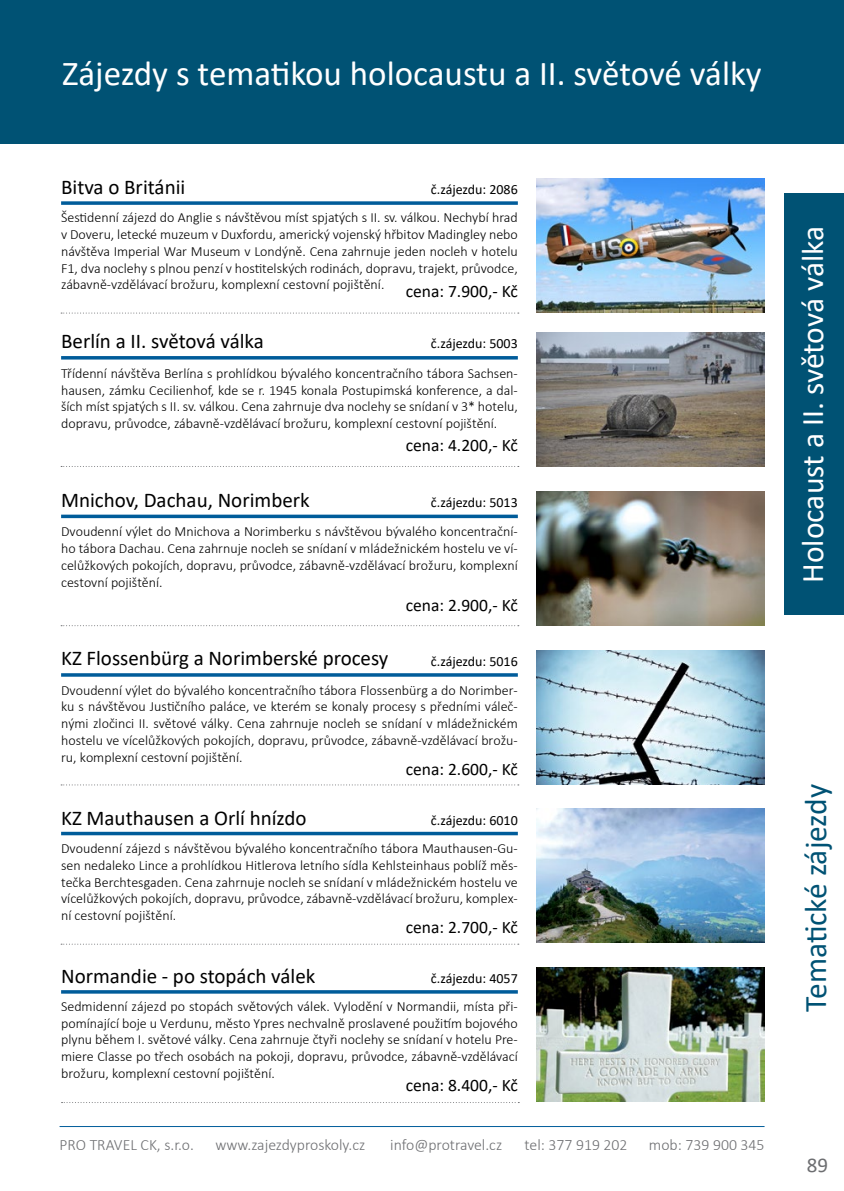
<style>
.page{position:relative;width:844px;height:1191px;background:#fff}
.page>*{position:absolute;margin:0;border:0;box-sizing:border-box;transform-origin:0 0}
.t1{font:35px "Calibri";color:#fff}
.t2{font:31.5px "Calibri";letter-spacing:-.005em;color:#fff}
.t3{font:31.5px "Calibri";letter-spacing:-.01em;color:#005274}
.t4{font:21px "Calibri";color:#000}
.t5{font:21px "Calibri";color:#6d6e71}
.t6{font:17.5px "Calibri";color:#000}
.t7{font:300 15.75px "Calibri";color:#6d6e71}
.t8{font:300 14px/16.8px "Calibri";color:#000;text-align:justify}
.t9{font:14px "Calibri";color:#000}
</style>
<div class="page">
<div style="left:784px;top:193px;width:59px;height:422px;background:#005274"></div>
<hr style="left:60px;top:1126px;width:704px;height:1px;background:#005c9a">
<div style="left:0;top:0;width:843px;height:144px;background:#005274"></div>
<hr style="left:61px;top:356px;width:456px;height:3px;background:#005c9a">
<svg style="left:61px;top:514px;width:456px;height:4px;background:#2875aa"></svg>
<hr style="left:61px;top:673px;width:456px;height:3px;background:#005c9a">
<svg style="left:61px;top:831px;width:456px;height:4px;background:#327cae"></svg>
<svg style="left:61px;top:201px;width:456px;height:4px;background:#1f6fa6"></svg>
<hr style="left:61px;top:990px;width:456px;height:3px;background:#005c9a">
<img style="left:536px;top:332px;width:228px;height:134px">
<img style="left:536px;top:491px;width:228px;height:134px">
<img style="left:536px;top:650px;width:228px;height:134px">
<img style="left:536px;top:809px;width:228px;height:134px">
<img style="left:536px;top:179px;width:228px;height:134px">
<img style="left:536px;top:967px;width:228px;height:134px">
<svg style="left:61px;top:466px;width:457px;height:1px"></svg>
<svg style="left:61px;top:784px;width:457px;height:1px"></svg>
<svg style="left:61px;top:313px;width:457px;height:1px"></svg>
<svg style="left:61px;top:625px;width:457px;height:1px"></svg>
<svg style="left:61px;top:943px;width:457px;height:1px"></svg>
<svg style="left:61px;top:1102px;width:458px;height:1px"></svg>
<h1 class="t1" style="left:62px;top:49px;width:700px">Zájezdy s tematikou holocaustu a II. světové války</h1>
<h3 class="t4" style="left:61px;top:173px;width:126px">Bitva o Británii</h3>
<p class="t9" style="left:431px;top:180px;width:88px">č.zájezdu: 2086</p>
<p class="t8" style="left:61px;top:209px;width:458px">Šestidenní zájezd do Anglie s návštěvou míst spjatých s II. sv. válkou. Nechybí hrad v Doveru, letecké muzeum v Duxfordu, americký vojenský hřbitov Madingley nebo návštěva Imperial War Museum v Londýně. Cena zahrnuje jeden nocleh v hotelu F1, dva noclehy s plnou penzí v hostitelských rodinách, dopravu, trajekt, průvodce, zábavně-vzdělávací brožuru, komplexní cestovní pojištění.</p>
<p class="t6" style="left:405px;top:279px;width:114px">cena: 7.900,- Kč</p>
<h3 class="t4" style="left:61px;top:327px;width:204px">Berlín a II. světová válka</h3>
<p class="t9" style="left:431px;top:334px;width:88px">č.zájezdu: 5003</p>
<p class="t8" style="left:61px;top:365px;width:458px">Třídenní návštěva Berlína s prohlídkou bývalého koncentračního tábora Sachsen&shy;hausen, zámku Cecilienhof, kde se r. 1945 konala Postupimská konference, a dal&shy;ších míst spjatých s II. sv. válkou. Cena zahrnuje dva noclehy se snídaní v 3* hotelu, dopravu, průvodce, zábavně-vzdělávací brožuru, komplexní cestovní pojištění.</p>
<h3 class="t4" style="left:61px;top:485px;width:250px">Mnichov, Dachau, Norimberk</h3>
<p class="t6" style="left:405px;top:433px;width:114px">cena: 4.200,- Kč</p>
<p class="t9" style="left:431px;top:492px;width:88px">č.zájezdu: 5013</p>
<p class="t8" style="left:61px;top:523px;width:458px">Dvoudenní výlet do Mnichova a Norimberku s návštěvou bývalého koncentrační&shy;ho tábora Dachau. Cena zahrnuje nocleh se snídaní v mládežnickém hostelu ve ví&shy;celůžkových pokojích, dopravu, průvodce, zábavně-vzdělávací brožuru, komplexní cestovní pojištění.</p>
<h3 class="t4" style="left:61px;top:644px;width:329px">KZ Flossenbürg a Norimberské procesy</h3>
<p class="t6" style="left:405px;top:593px;width:114px">cena: 2.900,- Kč</p>
<p class="t9" style="left:431px;top:651px;width:88px">č.zájezdu: 5016</p>
<p class="t8" style="left:61px;top:681px;width:458px">Dvoudenní výlet do bývalého koncentračního tábora Flossenbürg a do Norimber&shy;ku s návštěvou Justičního paláce, ve kterém se konaly procesy s předními váleč&shy;nými zločinci II. světové války. Cena zahrnuje nocleh se snídaní v mládežnickém hostelu ve vícelůžkových pokojích, dopravu, průvodce, zábavně-vzdělávací brožu&shy;ru, komplexní cestovní pojištění.</p>
<p class="t6" style="left:405px;top:757px;width:114px">cena: 2.600,- Kč</p>
<h3 class="t4" style="left:61px;top:803px;width:247px">KZ Mauthausen a Orlí hnízdo</h3>
<p class="t9" style="left:431px;top:810px;width:88px">č.zájezdu: 6010</p>
<p class="t8" style="left:61px;top:839px;width:458px">Dvoudenní zájezd s návštěvou bývalého koncentračního tábora Mauthausen-Gu&shy;sen nedaleko Lince a prohlídkou Hitlerova letního sídla Kehlsteinhaus poblíž měs&shy;tečka Berchtesgaden. Cena zahrnuje nocleh se snídaní v mládežnickém hostelu ve vícelůžkových pokojích, dopravu, průvodce, zábavně-vzdělávací brožuru, komplex&shy;ní cestovní pojištění.</p>
<p class="t6" style="left:405px;top:915px;width:114px">cena: 2.700,- Kč</p>
<h3 class="t4" style="left:61px;top:962px;width:256px">Normandie - po stopách válek</h3>
<p class="t9" style="left:431px;top:969px;width:88px">č.zájezdu: 4057</p>
<p class="t8" style="left:61px;top:997px;width:458px">Sedmidenní zájezd po stopách světových válek. Vylodění v Normandii, místa při&shy;pomínající boje u Verdunu, město Ypres nechvalně proslavené použitím bojového plynu během I. světové války. Cena zahrnuje čtyři noclehy se snídaní v hotelu Pre&shy;miere Classe po třech osobách na pokoji, dopravu, průvodce, zábavně-vzdělávací brožuru, komplexní cestovní pojištění.</p>
<p class="t6" style="left:405px;top:1073px;width:114px">cena: 8.400,- Kč</p>
<p class="t7" style="left:60px;top:1135px;width:136px">PRO TRAVEL CK, s.r.o.</p>
<p class="t7" style="left:215px;top:1135px;width:151px">www.zajezdyproskoly.cz</p>
<p class="t7" style="left:390px;top:1135px;width:113px">info@protravel.cz</p>
<p class="t7" style="left:524px;top:1135px;width:104px">tel: 377 919 202</p>
<p class="t7" style="left:648px;top:1135px;width:117px">mob: 739 900 345</p>
<h2 class="t2" style="left:790px;top:583px;width:358px;rotate:-90deg">Holocaust a II. světová válka</h2>
<h2 class="t3" style="left:793px;top:1011px;width:229px;rotate:-90deg">Tematické zájezdy</h2>
<h3 class="t5" style="left:806px;top:1150px;width:23px">89</h3>
</div>
